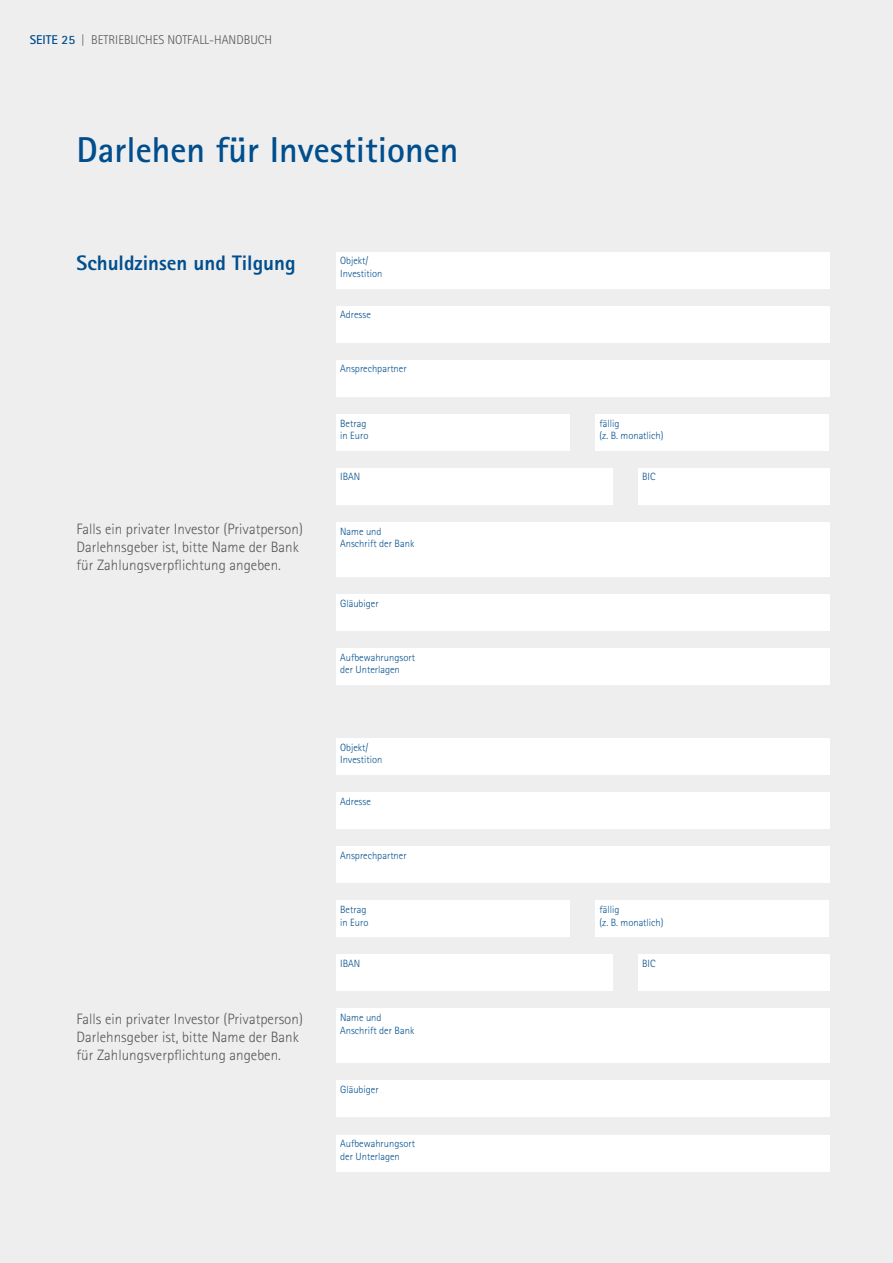
<style>
.page{position:relative;width:893px;height:1263px;background:#eee}
.page>*{position:absolute;margin:0;border:0;box-sizing:border-box;transform-origin:0 0}
.t1{font:700 36px "Rotis Sans Serif";color:#004e8d}
.t2{font:800 21px "Rotis Sans Serif";color:#004e8d}
.t3{font:300 15px/18px "Rotis Sans Serif";color:#575756}
.t4{font:300 12.75px "Rotis Sans Serif";color:#575756}
.t5{font:300 10.5px/12.6px "Rotis Sans Serif";color:#004e8d}
.s1{font-weight:700;color:#004e8d}
</style>
<div class="page">
<div style="left:336px;top:252px;width:493px;height:36px;background:#fff"></div>
<div style="left:336px;top:738px;width:493px;height:37px;background:#fff"></div>
<div style="left:336px;top:648px;width:493px;height:37px;background:#fff"></div>
<div style="left:336px;top:1135px;width:493px;height:36px;background:#fff"></div>
<div style="left:336px;top:306px;width:493px;height:36px;background:#fff"></div>
<div style="left:336px;top:792px;width:493px;height:37px;background:#fff"></div>
<div style="left:336px;top:360px;width:493px;height:36px;background:#fff"></div>
<div style="left:336px;top:846px;width:493px;height:37px;background:#fff"></div>
<div style="left:336px;top:522px;width:493px;height:54px;background:#fff"></div>
<div style="left:336px;top:1009px;width:493px;height:54px;background:#fff"></div>
<div style="left:336px;top:594px;width:493px;height:36px;background:#fff"></div>
<div style="left:336px;top:1081px;width:493px;height:36px;background:#fff"></div>
<div style="left:336px;top:414px;width:234px;height:36px;background:#fff"></div>
<div style="left:336px;top:901px;width:234px;height:36px;background:#fff"></div>
<div style="left:336px;top:468px;width:276px;height:36px;background:#fff"></div>
<div style="left:336px;top:954px;width:276px;height:37px;background:#fff"></div>
<div style="left:595px;top:414px;width:234px;height:36px;background:#fff"></div>
<div style="left:595px;top:901px;width:234px;height:36px;background:#fff"></div>
<div style="left:638px;top:468px;width:191px;height:36px;background:#fff"></div>
<div style="left:638px;top:954px;width:191px;height:37px;background:#fff"></div>
<p class="t4" style="left:30px;top:32px;width:123px"><span class="s1">SEITE 25</span> | Betriebli ches</p>
<p class="t4" style="left:167px;top:32px;width:104px">Notfall-Han dbuch</p>
<h1 class="t1" style="left:77px;top:127px;width:383px">Darlehen für Investitionen</h1>
<h2 class="t2" style="left:77px;top:250px;width:220px">Schuldzinsen und Tilgung</h2>
<p class="t5" style="left:340px;top:254px;width:44px">Objekt/<br>Investition</p>
<p class="t5" style="left:340px;top:308px;width:32px">Adresse</p>
<p class="t5" style="left:340px;top:362px;width:68px">Ansprechpartner</p>
<p class="t5" style="left:340px;top:417px;width:30px">Betrag in Euro</p>
<h3 class="t3" style="left:77px;top:520px;width:228px">Falls ein privater Investor (Privatperson)<br>Darlehnsgeber ist, bitte Name der Bank für Zahlungsverpflichtung angeben.</h3>
<h3 class="t3" style="left:77px;top:1009px;width:228px">Falls ein privater Investor (Privatperson)<br>Darlehnsgeber ist, bitte Name der Bank für Zahlungsverpflichtung angeben.</h3>
<p class="t5" style="left:340px;top:470px;width:22px">IBAN</p>
<p class="t5" style="left:340px;top:525px;width:76px">Name und<br>Anschrift der Bank</p>
<p class="t5" style="left:340px;top:597px;width:40px">Gläubiger</p>
<p class="t5" style="left:340px;top:651px;width:76px">Aufbewahrungsort der U nterlagen</p>
<p class="t5" style="left:340px;top:741px;width:44px">Objekt/<br>Investition</p>
<p class="t5" style="left:340px;top:795px;width:32px">Adresse</p>
<p class="t5" style="left:340px;top:849px;width:68px">Ansprechpartner</p>
<p class="t5" style="left:340px;top:903px;width:30px">Betrag in Euro</p>
<p class="t5" style="left:340px;top:957px;width:22px">IBAN</p>
<p class="t5" style="left:340px;top:1011px;width:76px">Name und<br>Anschrift der Bank</p>
<p class="t5" style="left:340px;top:1083px;width:40px">Gläubiger</p>
<p class="t5" style="left:340px;top:1137px;width:76px">Aufbewahrungsort der U nterlagen</p>
<p class="t5" style="left:600px;top:417px;width:65px">fällig<br>(z. B. monatlich)</p>
<p class="t5" style="left:642px;top:470px;width:14px">BIC</p>
<p class="t5" style="left:600px;top:903px;width:65px">fällig<br>(z. B. monatlich)</p>
<p class="t5" style="left:642px;top:957px;width:14px">BIC</p>
</div>
